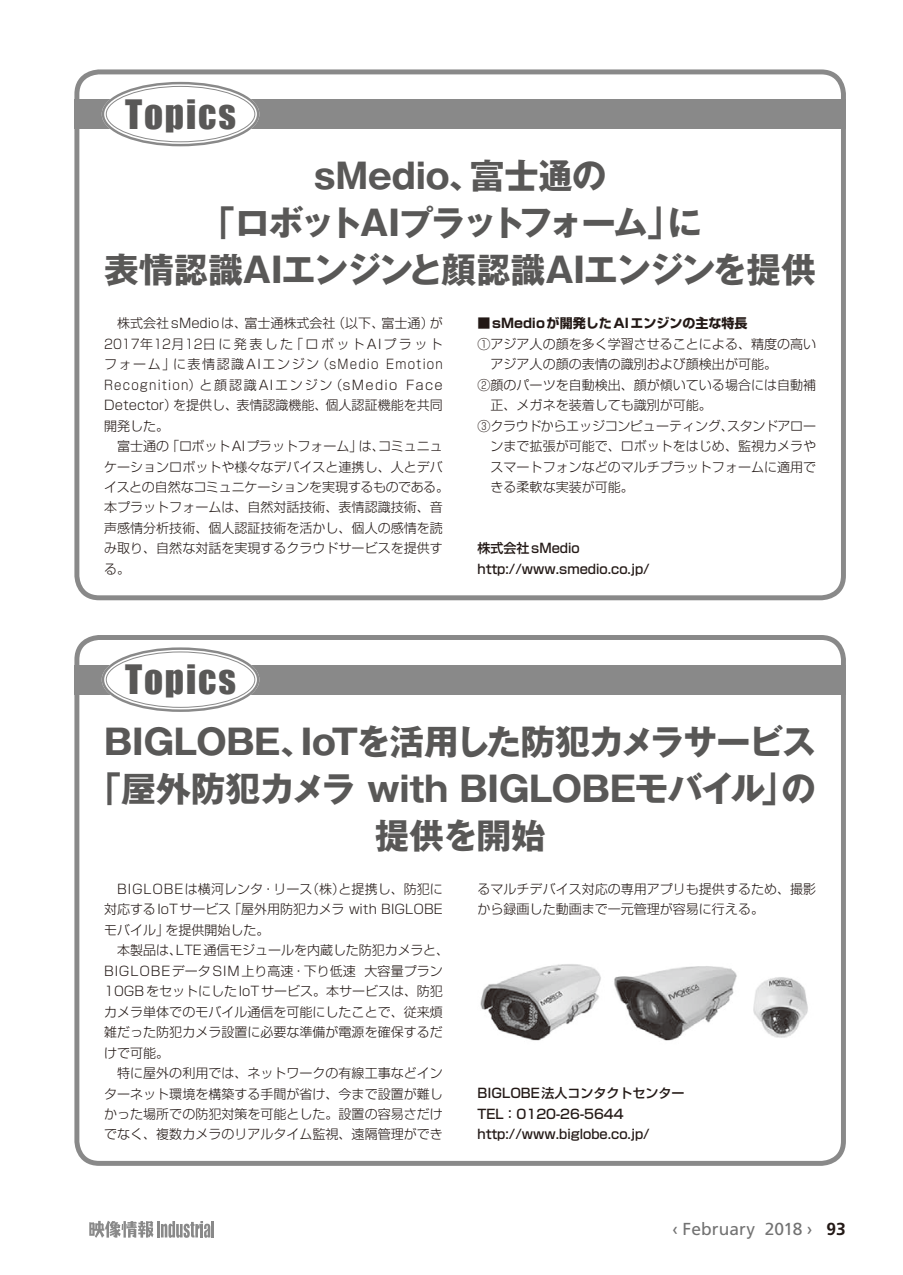
<style>
.page{position:relative;width:903px;height:1275px;background:#fff}
.page>*{position:absolute;margin:0;border:0;box-sizing:border-box;transform-origin:0 0}
.t1{font:37.27px "Impact";letter-spacing:.05em;color:#595857}
.t2{font:700 34.65px/47.1px "Gothic MB101 Pro";letter-spacing:-.03em;color:#595857;text-align:center}
.t3{font:17.32px "Frutiger";color:#727272}
.t4{font:300 12.95px/20.5px "Shin Go Pro";color:#231916}
.t5{font:500 12.95px/20.5px "Shin Go Pro";color:#231916}
.t6{font:300 12.95px "Shin Go Pro";letter-spacing:-.035em;color:#231916}
.t7{font:700 12.95px "Shin Go Pro";color:#231916}
.s1{font-weight:700;color:#231916}
</style>
<div class="page">
<hr style="left:157px;top:1221px;width:3px;height:16px;background:#898989">
<hr style="left:211px;top:1221px;width:3px;height:16px;background:#898989">
<svg style="left:161px;top:1221px;width:49px;height:17px"></svg>
<svg style="left:89px;top:1221px;width:64px;height:17px"></svg>
<div style="left:74px;top:69px;width:772px;height:531px;border:5px solid #898989;border-radius:22px"></div>
<div style="left:74px;top:99px;width:772px;height:30px;background:#898989"></div>
<div style="left:104px;top:84px;width:153px;height:60px;background:#fff;border-radius:50%"></div>
<div style="left:102px;top:82px;width:157px;height:64px;border:5px solid #fff;border-radius:50%"></div>
<div style="left:102px;top:82px;width:157px;height:64px;border:2px solid #898989;border-radius:50%"></div>
<div style="left:106px;top:86px;width:149px;height:56px;border:1px solid #898989;border-radius:50%"></div>
<div style="left:74px;top:635px;width:772px;height:531px;border:5px solid #898989;border-radius:22px"></div>
<div style="left:74px;top:665px;width:772px;height:29px;background:#898989"></div>
<div style="left:104px;top:650px;width:153px;height:59px;background:#fff;border-radius:50%"></div>
<div style="left:102px;top:647px;width:157px;height:65px;border:5px solid #fff;border-radius:50%"></div>
<div style="left:102px;top:647px;width:157px;height:65px;border:2px solid #898989;border-radius:50%"></div>
<div style="left:106px;top:651px;width:149px;height:57px;border:1px solid #898989;border-radius:50%"></div>
<img style="left:480px;top:964px;width:328px;height:77px">
<h1 class="t1" style="left:125px;top:85px;width:112px">Topics</h1>
<h2 class="t2" style="left:104px;top:148px;width:713px">sMedio、富士通の<br>「ロボットAIプラットフォーム」に<br>表情認識AIエンジンと顔認識AIエンジンを提供</h2>
<p class="t4" style="left:104px;top:312px;width:347px">　株式会社sMedioは、富士通株式会社（以下、富士通）が<br>2017年12月12日に発表した「ロボットAIプラットフォーム」に表情認識AIエンジン（sMedio Emotion<br>Recognition）と顔認識AIエンジン（sMedio Face<br>Detector）を提供し、表情認識機能、個人認証機能を共同開発した。<br>　富士通の「ロボットAIプラットフォーム」は、コミュニュケーションロボットや様々なデバイスと連携し、人とデバイスとの自然なコミュニケーションを実現するものである。本プラットフォームは、自然対話技術、表情認識技術、音声感情分析技術、個人認証技術を活かし、個人の感情を読み取り、自然な対話を実現するクラウドサービスを提供する。</p>
<p class="t7" style="left:477px;top:313px;width:272px">■sMedioが開発したAIエンジンの主な特長</p>
<p class="t4" style="left:477px;top:332px;width:340px">①アジア人の顔を多く学習させることによる、精度の高い</p>
<p class="t4" style="left:490px;top:352px;width:288px">アジア人の顔の表情の識別および顔検出が可能。</p>
<p class="t4" style="left:477px;top:373px;width:340px">②顔のパーツを自動検出、顔が傾いている場合には自動補</p>
<p class="t4" style="left:490px;top:393px;width:223px">正、メガネを装着しても識別が可能。</p>
<p class="t6" style="left:477px;top:415px;width:340px">③クラウドからエッジコンピューティング、スタンドアロー</p>
<p class="t4" style="left:490px;top:434px;width:327px">ンまで拡張が可能で、ロボットをはじめ、監視カメラや</p>
<p class="t4" style="left:490px;top:455px;width:327px">スマートフォンなどのマルチプラットフォームに適用で</p>
<p class="t4" style="left:490px;top:475px;width:145px">きる柔軟な実装が可能。</p>
<p class="t5" style="left:477px;top:537px;width:174px">株式会社sMedio http://www.smedio.co.jp/</p>
<h1 class="t1" style="left:125px;top:651px;width:112px">Topics</h1>
<h2 class="t2" style="left:87px;top:714px;width:731px">BIGLOBE、IoTを活用した防犯カメラサービス「屋外防犯カメラ with BIGLOBEモバイル」の提供を開始</h2>
<p class="t4" style="left:104px;top:877px;width:347px">　BIGLOBEは横河レンタ・リース（株）と提携し、防犯に対応するIoTサービス「屋外用防犯カメラ with BIGLOBEモバイル」を提供開始した。<br>　本製品は、LTE通信モジュールを内蔵した防犯カメラと、<br>BIGLOBEデータSIM上り高速・下り低速 大容量プラン<br>10GBをセットにしたIoTサービス。本サービスは、防犯カメラ単体でのモバイル通信を可能にしたことで、従来煩雑だった防犯カメラ設置に必要な準備が電源を確保するだけで可能。<br>　特に屋外の利用では、ネットワークの有線工事などインターネット環境を構築する手間が省け、今まで設置が難しかった場所での防犯対策を可能とした。設置の容易さだけでなく、複数カメラのリアルタイム監視、遠隔管理ができ</p>
<p class="t4" style="left:477px;top:877px;width:340px">るマルチデバイス対応の専用アプリも提供するため、撮影から録画した動画まで一元管理が容易に行える。</p>
<p class="t5" style="left:477px;top:1082px;width:209px">BIGLOBE法人コンタクトセンター<br>TEL：0120-26-5644 http://www.biglobe.co.jp/</p>
<h3 class="t3" style="left:673px;top:1219px;width:174px">‹ February 2018 › <span class="s1">93</span></h3>
</div>
